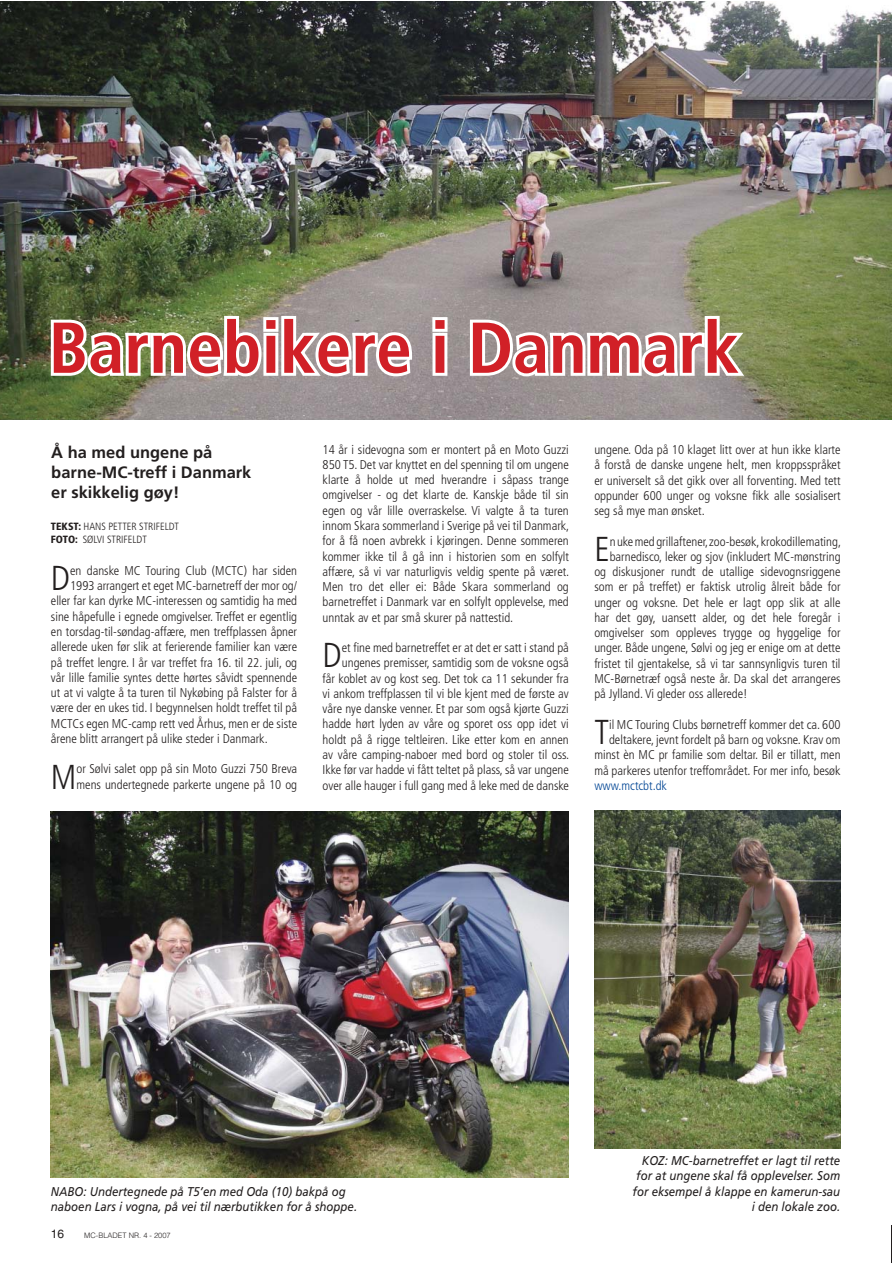
<style>
.page{position:relative;width:893px;height:1263px;background:#fff}
.page>*{position:absolute;margin:0;border:0;box-sizing:border-box;transform-origin:0 0}
.t1{font:700 condensed 71.85px "Frutiger";color:#d12027}
.t2{font:300 condensed 34.65px "Frutiger";color:#231f1f}
.t3{font:700 16.5px/19.8px "Frutiger";color:#231f1f}
.t4{font:300 condensed 12.75px/15.3px "Frutiger";color:#231f1f;text-align:justify}
.t5{font:italic 12.75px/15.3px "Frutiger";color:#231f1f;scale:.9 1}
.t6{font:300 condensed 12.75px "Frutiger";color:#004594}
.t7{font:12px "Helvetica";color:#231f1f}
.t8{font:300 condensed 10.5px/12.6px "Frutiger";color:#231f1f}
.t9{font:300 7.5px "Helvetica";color:#231f1f}
.s1{font-weight:900}
</style>
<div class="page">
<img style="left:0;top:1px;width:891px;height:418px">
<img style="left:51px;top:812px;width:518px;height:366px">
<img style="left:594px;top:811px;width:246px;height:337px">
<hr style="left:891px;top:1225px;width:1px;height:37px;background:#231f1f">
<svg style="left:889px;top:1px;width:2px;height:6px"></svg>
<h1 class="t1" style="left:48px;top:319px;width:692px">Barnebikere i Danmark</h1>
<p class="t3" style="left:51px;top:444px;width:202px">Å ha med ungene på barne-MC-treff i Danmark er skikkelig gøy!</p>
<p class="t8" style="left:51px;top:521px;width:130px"><span class="s1">TEKST:</span> HANS PETTER STRIFELDT<br><span class="s1">FOTO:</span> SØLVI STRIFELDT</p>
<h2 class="t2" style="left:51px;top:564px;width:21px">D</h2>
<p class="t4" style="left:70px;top:564px;width:228px">en danske MC Touring Club (MCTC) har siden</p>
<p class="t4" style="left:70px;top:579px;width:228px">1993 arrangert et eget MC-barnetreff der mor og/</p>
<p class="t4" style="left:51px;top:594px;width:248px">eller far kan dyrke MC-interessen og samtidig ha med</p>
<p class="t4" style="left:51px;top:610px;width:248px">sine håpefulle i egnede omgivelser. Treffet er egentlig</p>
<p class="t4" style="left:51px;top:625px;width:248px">en torsdag-til-søndag-affære, men treffplassen åpner</p>
<p class="t4" style="left:51px;top:640px;width:248px">allerede uken før slik at ferierende familier kan være</p>
<p class="t4" style="left:51px;top:655px;width:248px">på treffet lengre. I år var treffet fra 16. til 22. juli, og</p>
<p class="t4" style="left:51px;top:671px;width:248px">vår lille familie syntes dette hørtes såvidt spennende</p>
<p class="t4" style="left:51px;top:686px;width:248px">ut at vi valgte å ta turen til Nykøbing på Falster for å</p>
<p class="t4" style="left:51px;top:701px;width:248px">være der en ukes tid. I begynnelsen holdt treffet til på</p>
<p class="t4" style="left:51px;top:717px;width:248px">MCTCs egen MC-camp rett ved Århus, men er de siste</p>
<p class="t4" style="left:51px;top:732px;width:218px">årene blitt arrangert på ulike steder i Danmark.</p>
<h2 class="t2" style="left:51px;top:763px;width:27px">M</h2>
<p class="t4" style="left:77px;top:762px;width:222px">or Sølvi salet opp på sin Moto Guzzi 750 Breva mens undertegnede parkerte ungene på 10 og</p>
<p class="t4" style="left:322px;top:443px;width:248px">14 år i sidevogna som er montert på en Moto Guzzi 850 T5. Det var knyttet en del spenning til om ungene klarte å holde ut med hverandre i såpass trange omgivelser - og det klarte de. Kanskje både til sin egen og vår lille overraskelse. Vi valgte å ta turen innom Skara sommerland i Sverige på vei til Danmark, for å få noen avbrekk i kjøringen. Denne sommeren kommer ikke til å gå inn i historien som en solfylt affære, så vi var naturligvis veldig spente på været.<br>Men tro det eller ei: Både Skara sommerland og barnetreffet i Danmark var en solfylt opplevelse, med unntak av et par små skurer på nattestid.</p>
<h2 class="t2" style="left:322px;top:641px;width:21px">D</h2>
<p class="t4" style="left:322px;top:641px;width:248px;text-align:right">et fine med barnetreffet er at det er satt i stand på ungenes premisser, samtidig som de voksne også<br>får koblet av og kost seg. Det tok ca 11 sekunder fra vi ankom treffplassen til vi ble kjent med de første av våre nye danske venner. Et par som også kjørte Guzzi hadde hørt lyden av våre og sporet oss opp idet vi holdt på å rigge teltleiren. Like etter kom en annen av våre camping-naboer med bord og stoler til oss.<br>Ikke før var hadde vi fått teltet på plass, så var ungene over alle hauger i full gang med å leke med de danske</p>
<p class="t4" style="left:594px;top:443px;width:248px">ungene. Oda på 10 klaget litt over at hun ikke klarte å forstå de danske ungene helt, men kroppsspråket er universelt så det gikk over all forventing. Med tett oppunder 600 unger og voksne fikk alle sosialisert seg så mye man ønsket.</p>
<h2 class="t2" style="left:594px;top:535px;width:17px">E</h2>
<p class="t4" style="left:609px;top:535px;width:233px">n uke med grillaftener, zoo-besøk, krokodillemating,</p>
<p class="t4" style="left:609px;top:550px;width:232px">barnedisco, leker og sjov (inkludert MC-mønstring</p>
<p class="t4" style="left:594px;top:565px;width:248px">og diskusjoner rundt de utallige sidevognsriggene</p>
<p class="t4" style="left:594px;top:580px;width:248px">som er på treffet) er faktisk utrolig ålreit både for</p>
<p class="t4" style="left:594px;top:596px;width:248px">unger og voksne. Det hele er lagt opp slik at alle</p>
<p class="t4" style="left:594px;top:611px;width:248px">har det gøy, uansett alder, og det hele foregår i</p>
<p class="t4" style="left:594px;top:626px;width:248px">omgivelser som oppleves trygge og hyggelige for</p>
<p class="t4" style="left:594px;top:641px;width:248px">unger. Både ungene, Sølvi og jeg er enige om at dette</p>
<p class="t4" style="left:594px;top:657px;width:248px">fristet til gjentakelse, så vi tar sannsynligvis turen til</p>
<p class="t4" style="left:594px;top:672px;width:248px">MC-Børnetræf også neste år. Da skal det arrangeres</p>
<p class="t4" style="left:594px;top:687px;width:155px">på Jylland. Vi gleder oss allerede!</p>
<h2 class="t2" style="left:594px;top:718px;width:16px">T</h2>
<p class="t4" style="left:594px;top:718px;width:248px;text-align:right">il MC Touring Clubs børnetreff kommer det ca. 600 deltakere, jevnt fordelt på barn og voksne. Krav om minst èn MC pr familie som deltar. Bil er tillatt, men må parkeres utenfor treffområdet. For mer info, besøk</p>
<p class="t6" style="left:594px;top:780px;width:74px">www.mctcbt.dk</p>
<p class="t5" style="left:51px;top:1185px;width:342px">NABO: Undertegnede på T5’en med Oda (10) bakpå og naboen Lars i vogna, på vei til nærbutikken for å shoppe.</p>
<p class="t7" style="left:51px;top:1229px;width:15px">16</p>
<p class="t9" style="left:84px;top:1232px;width:88px">MC-BLADET NR. 4 - 2007</p>
<p class="t5" style="left:632px;top:1154px;width:232px;text-align:right">KOZ: MC-barnetreffet er lagt til rette for at ungene skal få opplevelser. Som for eksempel å klappe en kamerun-sau i den lokale zoo.</p>
</div>
